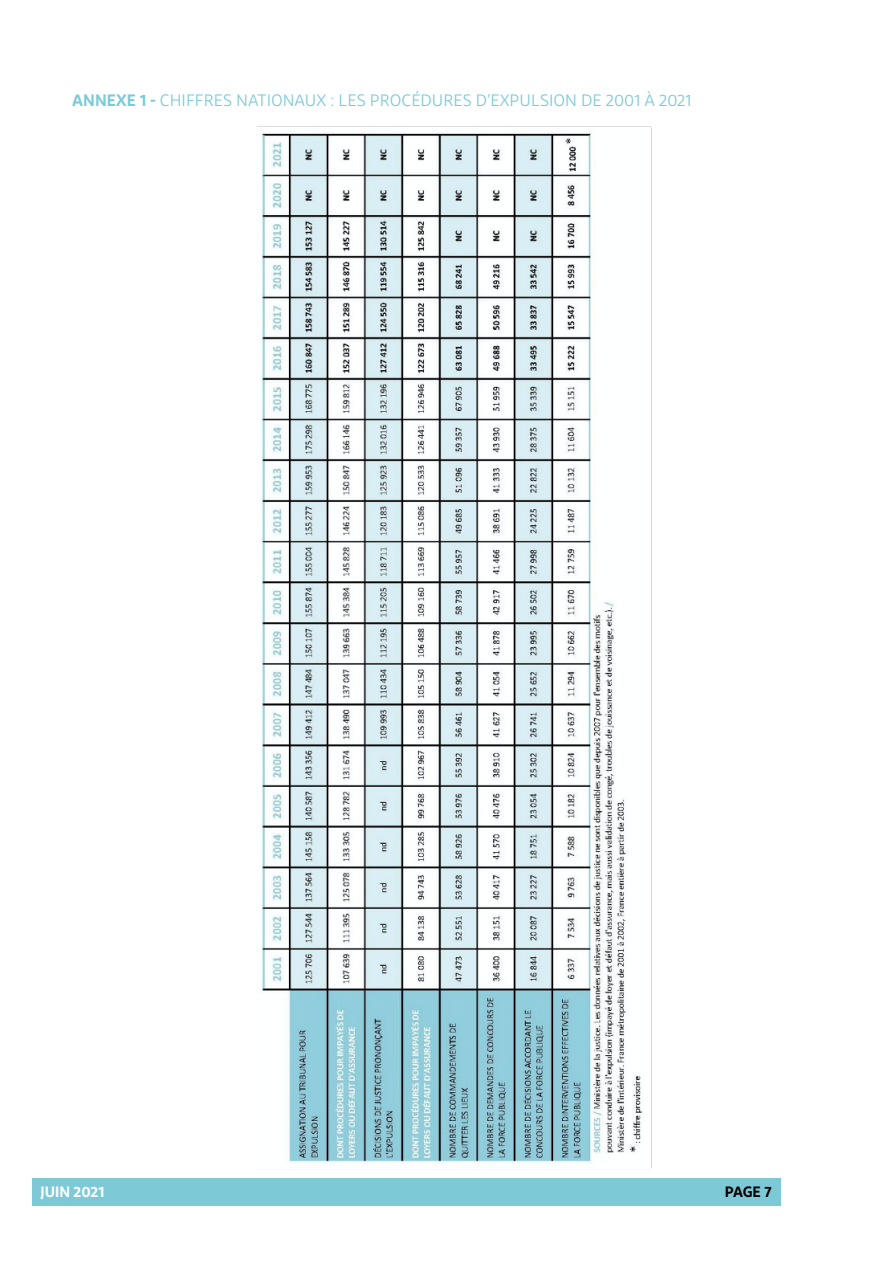
<style>
.page{position:relative;width:893px;height:1263px;background:#fff}
.page>*{position:absolute;margin:0;border:0;box-sizing:border-box;transform-origin:0 0}
.t1{font:16.5px "Diodrum";color:#7dcad6}
.t2{font:600 15px "Diodrum";color:#fff}
.t3{font:600 15px "Diodrum";color:#000}
.s1{font-weight:600}
</style>
<div class="page">
<div style="left:32px;top:1178px;width:748px;height:27px;background:#7dcad6"></div>
<img style="left:257px;top:126px;width:395px;height:1043px">
<p class="t1" style="left:72px;top:91px;width:621px"><span class="s1">ANNEXE 1 -</span> CHIFFRES NATIONAUX : LES PROCÉDURES D’EXPULSION DE 2001 À 2021</p>
<p class="t2" style="left:40px;top:1182px;width:65px">JUIN 2021</p>
<p class="t3" style="left:725px;top:1182px;width:48px">PAGE 7</p>
</div>
